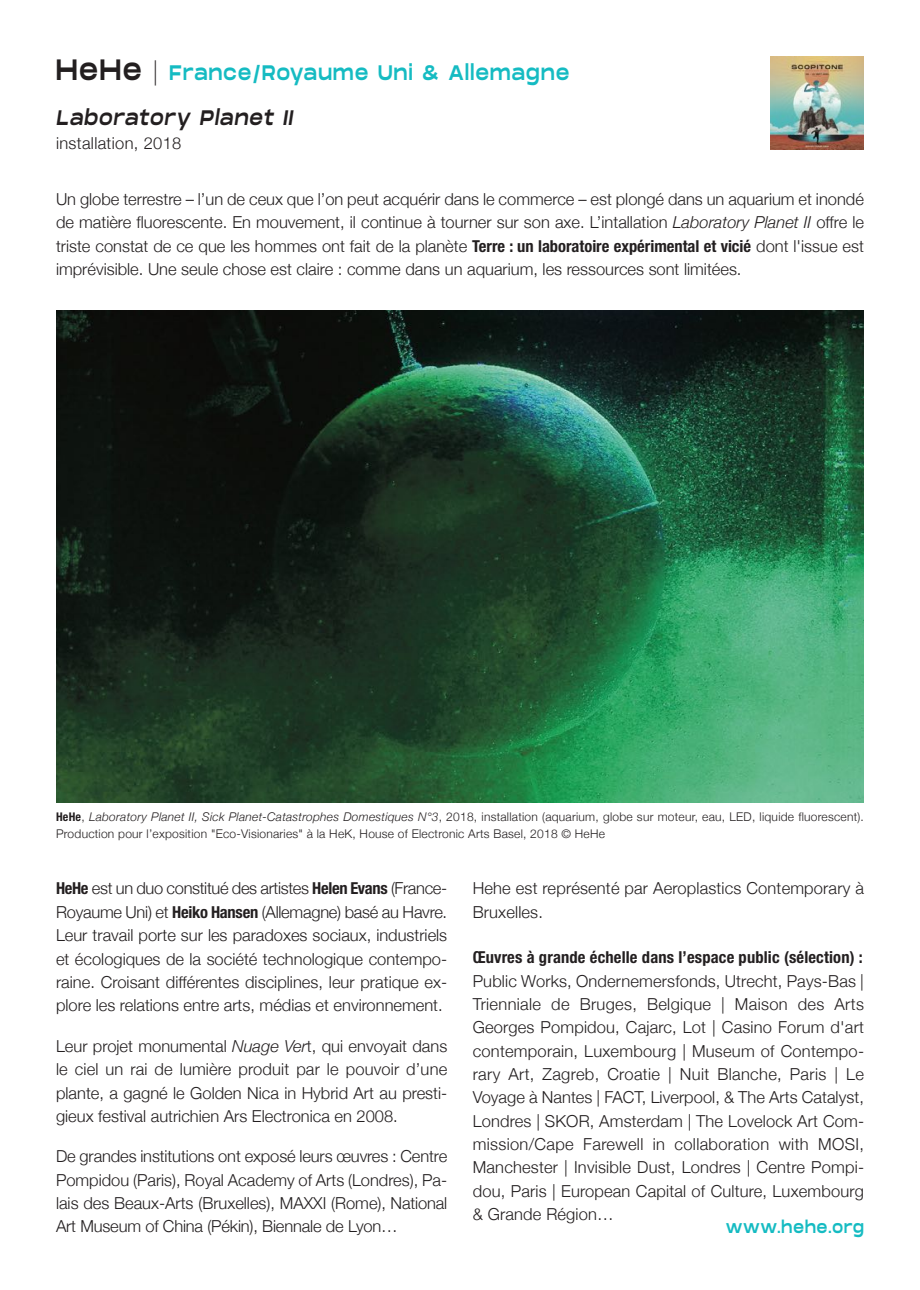
<style>
.page{position:relative;width:920px;height:1290px;background:#fff}
.page>*{position:absolute;margin:0;border:0;box-sizing:border-box;transform-origin:0 0}
.t1{font:21px/44.1px "Monument Extended";letter-spacing:.085em;color:#15bbc2;scale:.71 1}
.t2{font:16.8px "Monument Extended";letter-spacing:.085em;color:#15bbc2;scale:.71 1}
.t3{font:300 16.5px/23.4px "Helvetica Neue";color:#231f20;text-align:justify}
.t4{font:700 condensed 16.5px "Helvetica Neue";letter-spacing:.01em;color:#231f20}
.t5{font:300 16.5px "Helvetica Neue";letter-spacing:.02em;color:#231f20}
.t6{font:300 12px/17.1px "Helvetica Neue";letter-spacing:.02em;color:#231f20}
.s1{font-size:29.4px;color:#231f20}
.s2{font-family:"Helvetica Neue";font-weight:300;font-size:25.2px;color:#231f20}
.s3{font-style:italic;color:#231f20}
.s4{font-style:italic}
.s5{font-weight:700;font-stretch:condensed}
</style>
<div class="page">
<img style="left:770px;top:56px;width:94px;height:94px">
<img style="left:56px;top:311px;width:808px;height:492px">
<p class="t1" style="left:56px;top:50px;width:724px"><span class="s1">HeHe</span> <span class="s2">|</span> France/Royaume Uni &amp; Allemagne<br><span class="s3">Laboratory Planet II</span></p>
<p class="t5" style="left:56px;top:133px;width:127px">installation, 2018</p>
<p class="t3" style="left:56px;top:187px;width:809px">Un globe terrestre – l’un de ceux que l’on peut acquérir dans le commerce – est plongé dans un aquarium et inondé de matière fluorescente. En mouvement, il continue à tourner sur son axe. L’intallation <span class="s4">Laboratory Planet II</span> offre le triste constat de ce que les hommes ont fait de la planète <span class="s5">Terre : un laboratoire expérimental et vicié</span> dont l'issue est imprévisible. Une seule chose est claire : comme dans un aquarium, les ressources sont limitées.</p>
<p class="t6" style="left:56px;top:808px;width:809px"><span class="s5">HeHe</span>, <span class="s4">Laboratory Planet II, Sick Planet-Catastrophes Domestiques N°3</span>, 2018, installation (aquarium, globe sur moteur, eau, LED, liquide fluorescent).<br>Production pour l’exposition "Eco-Visionaries" à la HeK, House of Electronic Arts Basel, 2018 © HeHe</p>
<p class="t3" style="left:56px;top:876px;width:393px"><span class="s5">HeHe</span> est un duo constitué des artistes <span class="s5">Helen Evans</span> (France-Royaume Uni) et <span class="s5">Heiko Hansen</span> (Allemagne) basé au Havre.<br>Leur travail porte sur les paradoxes sociaux, industriels et écologiques de la société technologique contempo&shy;raine. Croisant différentes disciplines, leur pratique ex&shy;plore les relations entre arts, médias et environnement.</p>
<p class="t3" style="left:56px;top:1034px;width:393px">Leur projet monumental <span class="s4">Nuage Ver</span>t, qui envoyait dans le ciel un rai de lumière produit par le pouvoir d’une plante, a gagné le Golden Nica in Hybrid Art au presti&shy;gieux festival autrichien Ars Electronica en 2008.</p>
<p class="t3" style="left:56px;top:1144px;width:393px">De grandes institutions ont exposé leurs œuvres : Centre Pompidou (Paris), Royal Academy of Arts (Londres), Pa&shy;lais des Beaux-Arts (Bruxelles), MAXXI (Rome), National Art Museum of China (Pékin), Biennale de Lyon…</p>
<p class="t3" style="left:473px;top:876px;width:393px">Hehe est représenté par Aeroplastics Contemporary à<br>Bruxelles.</p>
<p class="t4" style="left:473px;top:943px;width:392px">Œuvres à grande échelle dans l’espace public (sélection) :</p>
<p class="t3" style="left:473px;top:969px;width:393px">Public Works, Ondernemersfonds, Utrecht, Pays-Bas | Trienniale de Bruges, Belgique | Maison des Arts Georges Pompidou, Cajarc, Lot | Casino Forum d'art contemporain, Luxembourg | Museum of Contempo&shy;rary Art, Zagreb, Croatie | Nuit Blanche, Paris | Le Voyage à Nantes | FACT, Liverpool, &amp; The Arts Catalyst, Londres | SKOR, Amsterdam | The Lovelock Art Com&shy;mission/Cape Farewell in collaboration with MOSI, Manchester | Invisible Dust, Londres | Centre Pompi&shy;dou, Paris | European Capital of Culture, Luxembourg &amp; Grande Région…</p>
<p class="t2" style="left:726px;top:1215px;width:196px">www.hehe.org</p>
</div>
